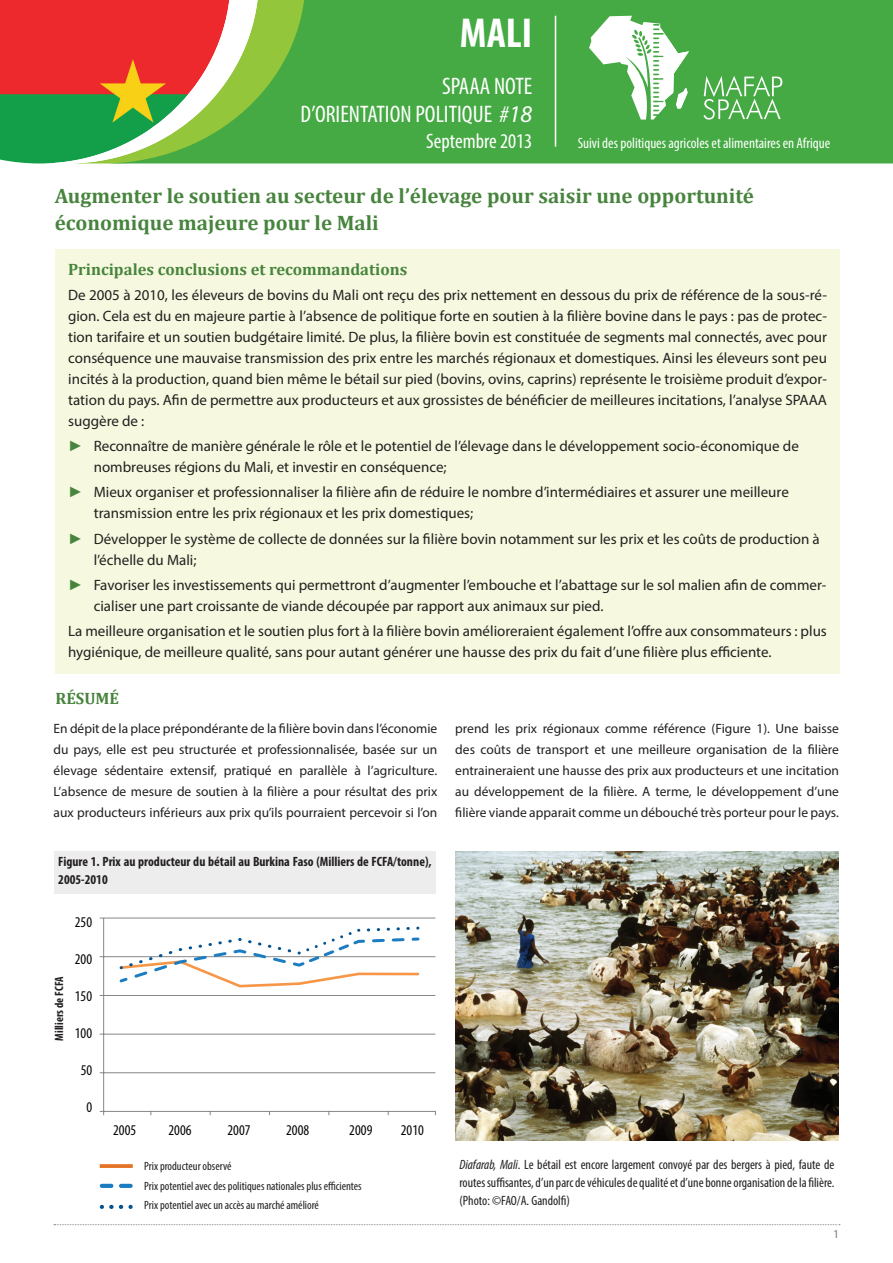
<style>
.page{position:relative;width:893px;height:1263px;background:#fff}
.page>*{position:absolute;margin:0;border:0;box-sizing:border-box;transform-origin:0 0}
.t1{font:700 condensed 42px "Myriad Pro";color:#fff}
.t2{font:condensed 24px/28.8px "Myriad Pro";color:#fff;text-align:right}
.t3{font:700 21px/27px "Cambria";color:#47843d}
.t4{font:condensed 21px "Myriad Pro";color:#fff}
.t5{font:700 16.5px "Cambria";color:#47843d}
.t6{font:15px/21px "Myriad Pro";color:#231f20}
.t7{font:condensed 15px "Myriad Pro";color:#fff}
.t8{font:condensed 15px "Myriad Pro";color:#040503}
.t9{font:13.5px/21px "Myriad Pro";color:#231f20;text-align:justify}
.t10{font:condensed 13.5px/18px "Myriad Pro";color:#231f20;text-align:justify}
.t11{font:700 condensed 13.5px/18px "Myriad Pro";color:#231f20}
.t12{font:condensed 12px/19.2px "Myriad Pro";color:#231f20}
.t13{font:700 condensed 12px "Myriad Pro";color:#231f20}
.t14{font:12px "Myriad Pro";color:#7c7f80}
.s1{font-style:italic}
.s2{font-style:italic;font-stretch:normal}
.s3{font-family:"Arial";color:#47843d}
</style>
<div class="page">
<svg style="left:54px;top:1224px;width:786px;height:1px"></svg>
<img style="left:0;top:0;width:39px;height:163px">
<div style="left:307px;top:0;width:586px;height:163px;background:#45aa43"></div>
<svg style="left:39px;top:0;width:268px;height:163px;background:#a0884d"></svg>
<svg style="left:589px;top:16px;width:100px;height:104px"></svg>
<svg style="left:658px;top:37px;width:31px;height:83px"></svg>
<svg style="left:703px;top:76px;width:79px;height:44px;background:#6cbc6b"></svg>
<hr style="left:555px;top:16px;width:1px;height:131px;background:#fff">
<svg style="left:100px;top:1164px;width:33px;height:4px"></svg>
<svg style="left:102px;top:1184px;width:29px;height:4px"></svg>
<svg style="left:111px;top:1205px;width:20px;height:4px"></svg>
<img style="left:455px;top:851px;width:384px;height:290px">
<div style="left:55px;top:249px;width:785px;height:424px;background:#f6f9df"></div>
<div style="left:54px;top:851px;width:382px;height:43px;background:#ededee"></div>
<hr style="left:104px;top:1072px;width:331px;height:1px;background:#868687">
<hr style="left:104px;top:1034px;width:331px;height:1px;background:#868687">
<hr style="left:104px;top:995px;width:331px;height:1px;background:#868687">
<hr style="left:104px;top:956px;width:331px;height:1px;background:#868687">
<hr style="left:104px;top:917px;width:331px;height:1px;background:#868687">
<hr style="left:103px;top:918px;width:1px;height:193px;background:#868687">
<hr style="left:104px;top:1111px;width:331px;height:1px;background:#868687">
<svg style="left:117px;top:926px;width:304px;height:62px"></svg>
<h1 class="t1" style="left:460px;top:7px;width:74px">MALI</h1>
<h2 class="t2" style="left:301px;top:71px;width:233px">SPAAA NOTE<br>D’ORIENTATION POLITIQUE <span class="s1">#</span><span class="s2">18</span></h2>
<h3 class="t4" style="left:426px;top:128px;width:108px">Septembre 2013</h3>
<p class="t7" style="left:578px;top:133px;width:254px">Suivi des politiques agricoles et alimentaires en Afrique</p>
<h3 class="t3" style="left:55px;top:182px;width:701px">Augmenter le soutien au secteur de l’élevage pour saisir une opportunité économique majeure pour le Mali</h3>
<p class="t5" style="left:68px;top:258px;width:341px">Principales conclusions et recommandations</p>
<p class="t6" style="left:68px;top:284px;width:760px;text-align:justify">De 2005 à 2010, les éleveurs de bovins du Mali ont reçu des prix nettement en dessous du prix de référence de la sous-ré&shy;gion. Cela est du en majeure partie à l’absence de politique forte en soutien à la filière bovine dans le pays : pas de protec&shy;tion tarifaire et un soutien budgétaire limité. De plus, la filière bovin est constituée de segments mal connectés, avec pour conséquence une mauvaise transmission des prix entre les marchés régionaux et domestiques. Ainsi les éleveurs sont peu incités à la production, quand bien même le bétail sur pied (bovins, ovins, caprins) représente le troisième produit d’expor&shy;tation du pays. Afin de permettre aux producteurs et aux grossistes de bénéficier de meilleures incitations, l’analyse SPAAA suggère de :</p>
<p class="t6" style="left:94px;top:435px;width:707px;text-indent:-26px"><span class="s3">►</span> Reconnaître de manière générale le rôle et le potentiel de l’élevage dans le développement socio-économique de nombreuses régions du Mali, et investir en conséquence;</p>
<p class="t6" style="left:94px;top:481px;width:697px;text-indent:-26px"><span class="s3">►</span> Mieux organiser et professionnaliser la filière afin de réduire le nombre d’intermédiaires et assurer une meilleure transmission entre les prix régionaux et les prix domestiques;</p>
<p class="t6" style="left:94px;top:528px;width:728px;text-indent:-26px"><span class="s3">►</span> Développer le système de collecte de données sur la filière bovin notamment sur les prix et les coûts de production à l’échelle du Mali;</p>
<p class="t6" style="left:94px;top:574px;width:734px;text-indent:-26px"><span class="s3">►</span> Favoriser les investissements qui permettront d’augmenter l’embouche et l’abattage sur le sol malien afin de commer&shy;cialiser une part croissante de viande découpée par rapport aux animaux sur pied.</p>
<p class="t6" style="left:68px;top:620px;width:760px">La meilleure organisation et le soutien plus fort à la filière bovin amélioreraient également l’offre aux consommateurs : plus hygiénique, de meilleure qualité, sans pour autant générer une hausse des prix du fait d’une filière plus efficiente.</p>
<p class="t5" style="left:55px;top:687px;width:65px">RÉSUMÉ</p>
<p class="t9" style="left:54px;top:718px;width:385px">En dépit de la place prépondérante de la filière bovin dans l’économie du pays, elle est peu structurée et professionnalisée, basée sur un élevage sédentaire extensif, pratiqué en parallèle à l’agriculture.<br>L’absence de mesure de soutien à la filière a pour résultat des prix aux producteurs inférieurs aux prix qu’ils pourraient percevoir si l’on</p>
<p class="t9" style="left:455px;top:718px;width:385px">prend les prix régionaux comme référence (Figure 1). Une baisse des coûts de transport et une meilleure organisation de la filière entraineraient une hausse des prix aux producteurs et une incitation au développement de la filière. A terme, le développement d’une filière viande apparait comme un débouché très porteur pour le pays.</p>
<p class="t11" style="left:58px;top:852px;width:375px">Figure 1. Prix au producteur du bétail au Burkina Faso (Milliers de FCFA/tonne),<br>2005-2010</p>
<p class="t8" style="left:75px;top:913px;width:19px">250</p>
<p class="t13" style="left:52px;top:1041px;width:66px;rotate:-90deg">Milliers de FCFA</p>
<p class="t8" style="left:75px;top:950px;width:19px">200</p>
<p class="t8" style="left:75px;top:987px;width:19px">150</p>
<p class="t8" style="left:75px;top:1024px;width:19px">100</p>
<p class="t8" style="left:81px;top:1061px;width:13px">50</p>
<p class="t8" style="left:86px;top:1098px;width:7px">0</p>
<p class="t8" style="left:113px;top:1120px;width:25px">2005</p>
<p class="t8" style="left:168px;top:1120px;width:25px">2006</p>
<p class="t8" style="left:227px;top:1120px;width:25px">2007</p>
<p class="t8" style="left:286px;top:1120px;width:25px">2008</p>
<p class="t8" style="left:349px;top:1120px;width:25px">2009</p>
<p class="t8" style="left:401px;top:1120px;width:25px">2010</p>
<p class="t12" style="left:144px;top:1157px;width:219px">Prix producteur observé<br>Prix potentiel avec des politiques nationales plus efficientes<br>Prix potentiel avec un accès au marché amélioré</p>
<p class="t10" style="left:459px;top:1155px;width:377px"><span class="s1">Diafarab, Mali</span>. Le bétail est encore largement convoyé par des bergers à pied, faute de routes suffisantes, d’un parc de véhicules de qualité et d’une bonne organisation de la filière. (Photo: ©FAO/A. Gandolfi)</p>
<p class="t14" style="left:833px;top:1227px;width:8px">1</p>
</div>
